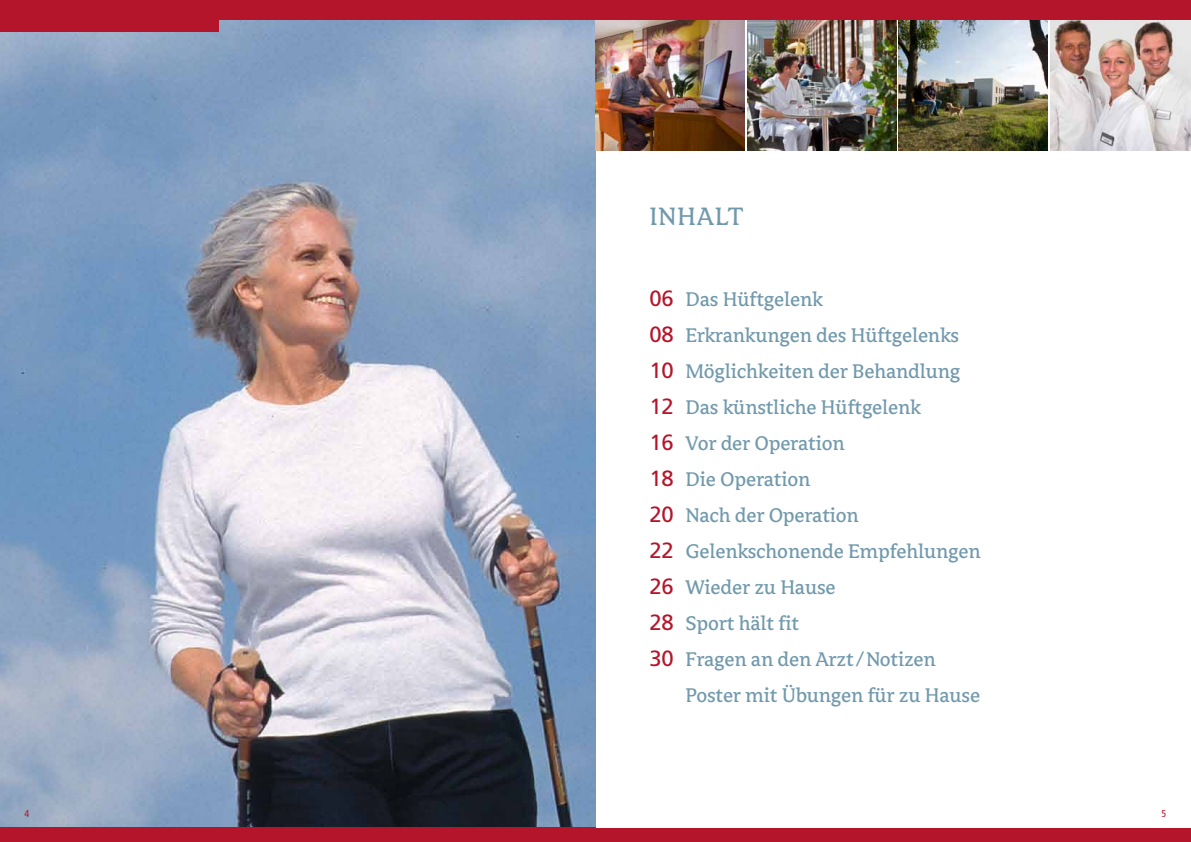
<style>
.page{position:relative;width:1191px;height:842px;background:#fff}
.page>*{position:absolute;margin:0;border:0;box-sizing:border-box;transform-origin:0 0}
.t1{font:28px "Avance";color:#7199ac}
.t2{font:22px/36px "Avance";letter-spacing:-.01em;color:#7199ac}
.t3{font:condensed 10px "Frutiger LT Std";color:#b5152b}
.s1{font-family:"Frutiger";color:#b5152b}
</style>
<div class="page">
<div style="left:595px;top:828px;width:596px;height:14px;background:#b5152b"></div>
<img style="left:0;top:20px;width:595px;height:808px">
<div style="left:0;top:0;width:595px;height:20px;background:#b5152b"></div>
<div style="left:0;top:0;width:218px;height:31px;background:#b5152b"></div>
<div style="left:0;top:828px;width:595px;height:14px;background:#b5152b"></div>
<img style="left:595px;top:20px;width:149px;height:130px">
<img style="left:747px;top:20px;width:149px;height:130px">
<img style="left:1050px;top:20px;width:141px;height:130px">
<img style="left:899px;top:20px;width:148px;height:130px">
<div style="left:595px;top:0;width:596px;height:20px;background:#b5152b"></div>
<p class="t1" style="left:649px;top:202px;width:90px">Inhalt</p>
<p class="t2" style="left:649px;top:282px;width:333px"><span class="s1">06</span> D as Hüftgelenk<br><span class="s1">08</span> Erkrankungen des Hüftgelenks<br><span class="s1">10</span> Möglichkeiten der Behandlung<br><span class="s1">12</span> D as künstliche Hüftgelenk<br><span class="s1">16</span> Vor der Operation<br><span class="s1">18</span> Die Operation<br><span class="s1">20</span> Nach der Operation<br><span class="s1">22</span> G elenkschonende Empfehlungen<br><span class="s1">26</span> Wieder zu Hause<br><span class="s1">28</span> Sport hält fit<br><span class="s1">30</span> Fragen an den Arzt/Notizen<br>Poster mit Übungen für zu Hause</p>
<p class="t3" style="left:25px;top:808px;width:6px">4</p>
<p class="t3" style="left:1161px;top:808px;width:6px">5</p>
</div>
